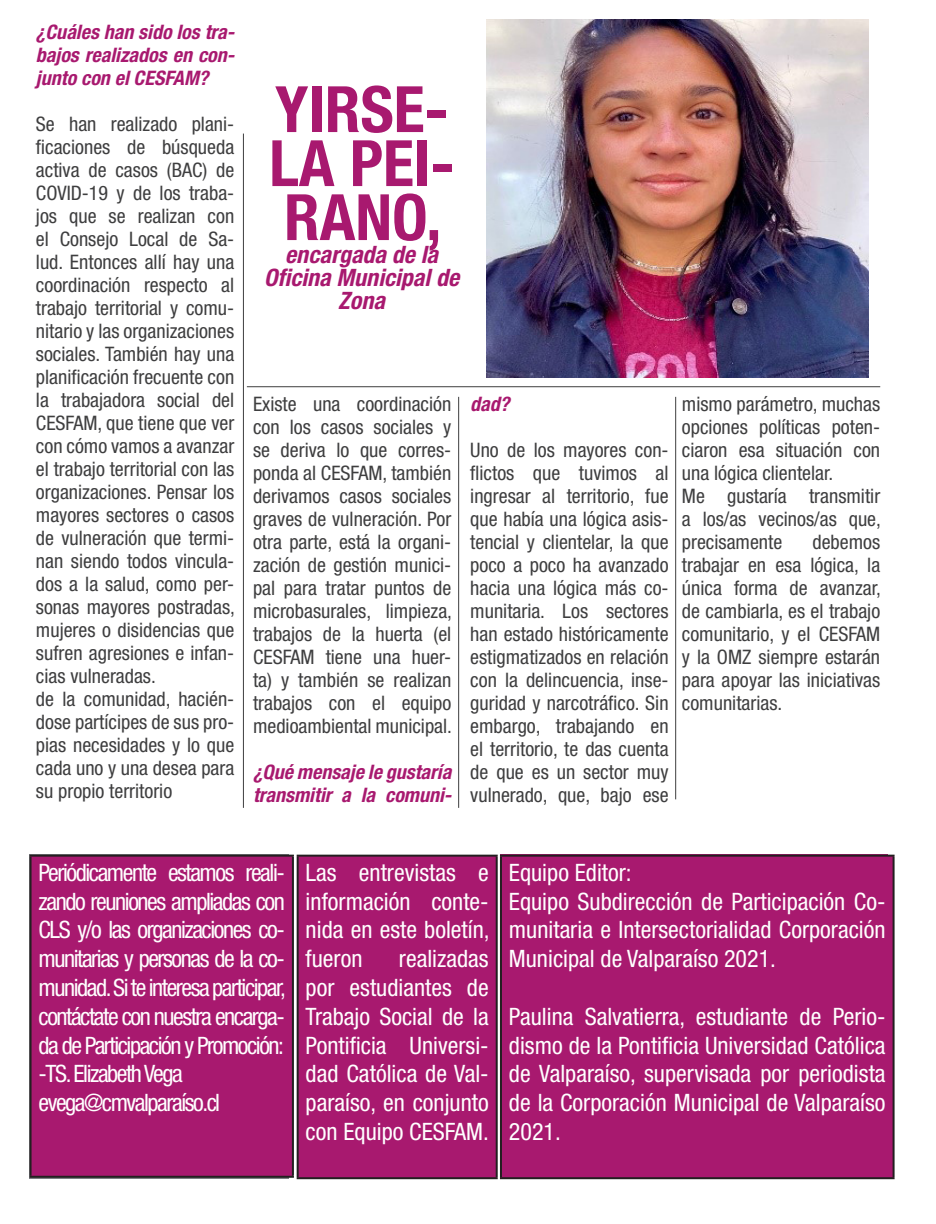
<style>
.page{position:relative;width:936px;height:1224px;background:#fff}
.page>*{position:absolute;margin:0;border:0;box-sizing:border-box;transform-origin:0 0}
.t1{font:700 condensed 64px/54px "Helvetica Neue LT Std";color:#a8196f;text-align:justify}
.t2{font:condensed 24px/28.8px "Helvetica Neue LT Std";color:#fff;text-align:justify}
.t3{font:condensed 24px "Helvetica Neue LT Std";letter-spacing:-.06em;color:#fff}
.t4{font:italic 700 condensed 24px/23px "Helvetica Neue LT Std";color:#a8196f;text-align:center}
.t5{font:condensed 20px/23px "Helvetica Neue LT Std";color:#3e3e3f;text-align:justify}
.t6{font:italic 700 condensed 20px/23px "Helvetica Neue LT Std";color:#a8196f;text-align:justify}
</style>
<div class="page">
<div style="left:31px;top:856px;width:262px;height:321px;background:#a8196f"></div>
<hr style="left:30px;top:855px;width:264px;height:2px;background:#231f20">
<hr style="left:30px;top:857px;width:2px;height:319px;background:#231f20">
<hr style="left:292px;top:857px;width:2px;height:319px;background:#231f20">
<hr style="left:30px;top:1176px;width:264px;height:2px;background:#231f20">
<div style="left:297px;top:856px;width:199px;height:322px;background:#a8196f"></div>
<hr style="left:296px;top:855px;width:201px;height:2px;background:#231f20">
<hr style="left:296px;top:857px;width:2px;height:320px;background:#231f20">
<hr style="left:495px;top:857px;width:2px;height:320px;background:#231f20">
<hr style="left:296px;top:1177px;width:201px;height:2px;background:#231f20">
<div style="left:501px;top:856px;width:392px;height:322px;background:#a8196f"></div>
<hr style="left:500px;top:855px;width:394px;height:2px;background:#231f20">
<hr style="left:500px;top:857px;width:2px;height:320px;background:#231f20">
<hr style="left:892px;top:857px;width:2px;height:320px;background:#231f20">
<hr style="left:500px;top:1177px;width:394px;height:2px;background:#231f20">
<hr style="left:458px;top:397px;width:1px;height:411px;background:#3e3e3f">
<hr style="left:243px;top:134px;width:1px;height:674px;background:#3e3e3f">
<hr style="left:675px;top:397px;width:1px;height:402px;background:#3e3e3f">
<img style="left:486px;top:20px;width:382px;height:357px">
<hr style="left:247px;top:386px;width:633px;height:1px;background:#3e3e3f">
<p class="t6" style="left:36px;top:21px;width:200px">¿Cuáles han sido los tra&shy;bajos realizados en con&shy;junto con el CESFAM?</p>
<p class="t5" style="left:36px;top:112px;width:200px">Se han realizado plani&shy;ficaciones de búsqueda activa de casos (BAC) de COVID-19 y de los traba&shy;jos que se realizan con el Consejo Local de Sa&shy;lud. Entonces allí hay una coordinación respecto al trabajo territorial y comu&shy;nitario y las organizaciones sociales. También hay una planificación frecuente con la trabajadora social del CESFAM, que tiene que ver con cómo vamos a avanzar el trabajo territorial con las organizaciones. Pensar los mayores sectores o casos de vulneración que termi&shy;nan siendo todos vincula&shy;dos a la salud, como per&shy;sonas mayores postradas, mujeres o disidencias que sufren agresiones e infan&shy;cias vulneradas.</p>
<p class="t5" style="left:36px;top:687px;width:200px">de la comunidad, hacién&shy;dose partícipes de sus pro&shy;pias necesidades y lo que cada uno y una desea para su propio territorio</p>
<p class="t1" style="left:269px;top:81px;width:186px">YIRSE-LA PEI-RANO,</p>
<p class="t4" style="left:264px;top:243px;width:196px">encargada de la<br>Oficina Municipal de<br>Zona</p>
<p class="t5" style="left:253px;top:392px;width:200px">Existe una coordinación con los casos sociales y se deriva lo que corres&shy;ponda al CESFAM, también derivamos casos sociales graves de vulneración. Por otra parte, está la organi&shy;zación de gestión munici&shy;pal para tratar puntos de microbasurales, limpieza, trabajos de la huerta (el CESFAM tiene una huer&shy;ta) y también se realizan trabajos con el equipo medioambiental municipal.</p>
<p class="t6" style="left:253px;top:761px;width:200px">¿Qué mensaje le gustaría transmitir a la comuni-</p>
<p class="t6" style="left:470px;top:393px;width:41px">dad?</p>
<p class="t5" style="left:470px;top:438px;width:200px">Uno de los mayores con&shy;flictos que tuvimos al ingresar al territorio, fue que había una lógica asis&shy;tencial y clientelar, la que poco a poco ha avanzado hacia una lógica más co&shy;munitaria. Los sectores han estado históricamente estigmatizados en relación con la delincuencia, inse&shy;guridad y narcotráfico. Sin embargo, trabajando en el territorio, te das cuenta de que es un sector muy vulnerado, que, bajo ese</p>
<p class="t5" style="left:682px;top:392px;width:200px">mismo parámetro, muchas opciones políticas poten&shy;ciaron esa situación con una lógica clientelar.</p>
<p class="t5" style="left:682px;top:484px;width:200px">Me gustaría transmitir a los/as vecinos/as que, precisamente</p>
<p class="t5" style="left:682px;top:530px;width:200px;text-indent:130px">debemos trabajar en esa lógica, la única forma de avanzar, de cambiarla, es el trabajo comunitario, y el CESFAM y la OMZ siempre estarán para apoyar las iniciativas comunitarias.</p>
<p class="t2" style="left:39px;top:858px;width:249px">Periódicamente estamos reali&shy;zando reuniones ampliadas con CLS y/o las organizaciones co&shy;munitarias y personas de la co&shy;munidad. Si te interesa participar, contáctate con nuestra encarga&shy;da de Participación y Promoción:</p>
<p class="t3" style="left:39px;top:1060px;width:146px">-TS. Elizabeth Vega</p>
<p class="t3" style="left:39px;top:1089px;width:183px">evega@cmvalparaíso.cl</p>
<p class="t2" style="left:305px;top:858px;width:185px">Las entrevistas e información conte&shy;nida en este boletín, fueron</p>
<p class="t2" style="left:305px;top:944px;width:185px;text-indent:93px">realizadas por estudiantes de Trabajo Social de la Pontificia Universi&shy;dad Católica de Val&shy;paraíso, en conjunto con Equipo CESFAM.</p>
<p class="t2" style="left:509px;top:858px;width:124px">Equipo Editor:</p>
<p class="t2" style="left:509px;top:887px;width:378px">Equipo Subdirección de Participación Co&shy;munitaria e Intersectorialidad Corporación Municipal de Valparaíso 2021.</p>
<p class="t2" style="left:509px;top:1002px;width:378px">Paulina Salvatierra, estudiante de Perio&shy;dismo de la Pontificia Universidad Católica de Valparaíso, supervisada por periodista de la Corporación Municipal de Valparaíso 2021.</p>
</div>
